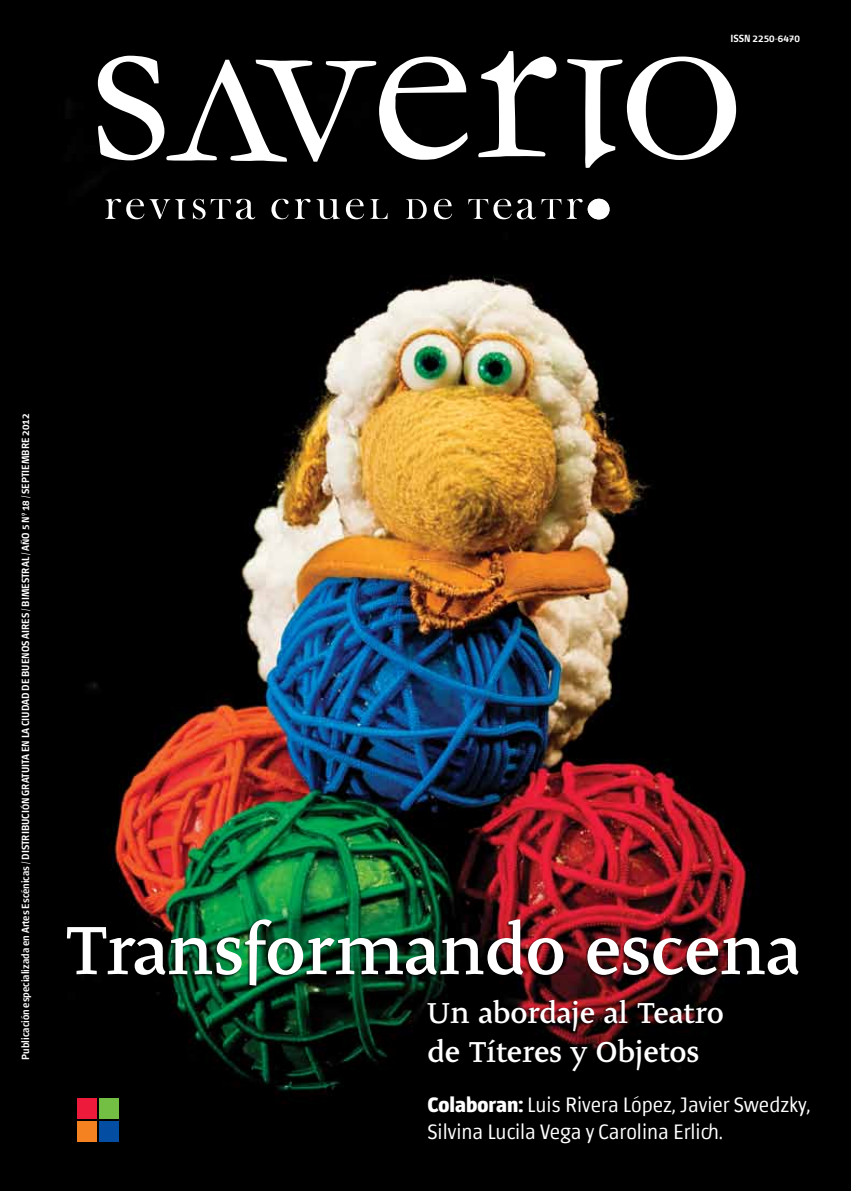
<style>
.page{position:relative;width:851px;height:1191px;background:#fff}
.page>*{position:absolute;margin:0;border:0;box-sizing:border-box;transform-origin:0 0}
.t1{font:700 78px "Malena";letter-spacing:.005em;color:#fff}
.t2{font:700 33px "Malena";letter-spacing:.01em;color:#fff}
.t3{font:300 21px/27px "Chaco";color:#fff}
.t4{font:500 10.5px "Chaco";color:#fff}
.s1{font-weight:700}
</style>
<div class="page">
<img style="left:0;top:0;width:850px;height:1191px">
<div style="left:63px;top:919px;width:736px;height:69px;background:#000;opacity:.75"></div>
<div style="left:424px;top:999px;width:299px;height:75px;background:#000;opacity:.75"></div>
<div style="left:99px;top:1098px;width:20px;height:21px;background:#72bf44"></div>
<div style="left:77px;top:1098px;width:20px;height:21px;background:#ed1a3b"></div>
<div style="left:77px;top:1121px;width:20px;height:21px;background:#f58220"></div>
<div style="left:99px;top:1121px;width:20px;height:21px;background:#034ea2"></div>
<svg style="left:98px;top:51px;width:638px;height:168px"></svg>
<p class="t4" style="left:730px;top:33px;width:71px">ISSN 2250-6470</p>
<p class="t4" style="left:21px;top:1059px;width:647px;rotate:-90deg">Publicación especializada en Artes Escénicas / DISTRIBUCIÓN GRATUITA EN LA CIUDAD DE BUENOS AIRES / BIMESTRAL / AÑO 5 Nº 18 / SEPTIEMBRE 2012</p>
<h1 class="t1" style="left:65px;top:908px;width:736px">Transformando escena</h1>
<h2 class="t2" style="left:427px;top:995px;width:297px">Un abordaje al Teatro</h2>
<h2 class="t2" style="left:427px;top:1034px;width:273px">de Títeres y Objetos</h2>
<h3 class="t3" style="left:427px;top:1092px;width:384px"><span class="s1">Colaboran:</span> Luis Rivera López, Javier Swedzky,<br>Silvina Lucila Vega y Carolina Erlich.</h3>
</div>
